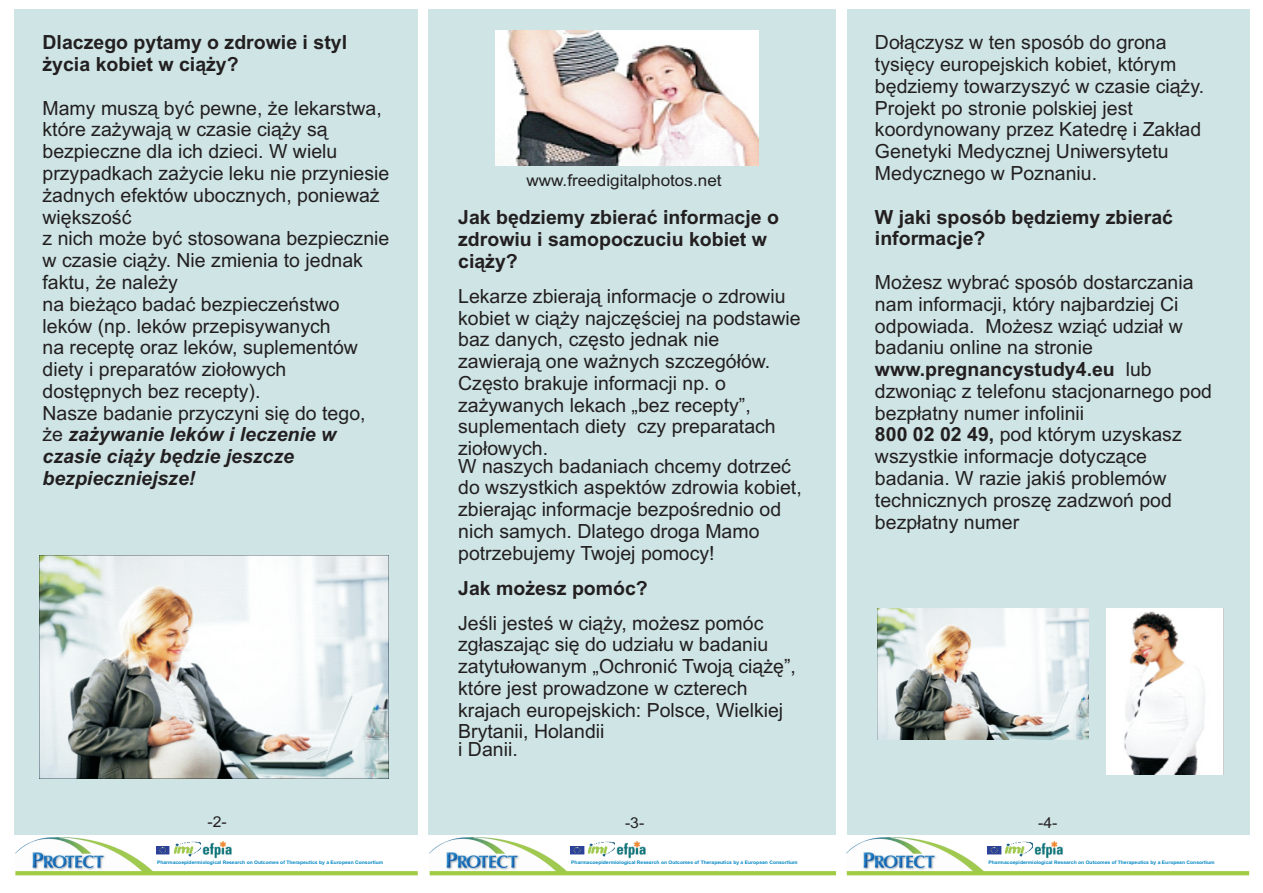
<style>
.page{position:relative;width:1263px;height:893px;background:#fff}
.page>*{position:absolute;margin:0;border:0;box-sizing:border-box;transform-origin:0 0}
.t1{font:19.5px/21.8px "Arial";color:#231f20}
.t2{font:700 19.5px/21.8px "Arial";color:#231f20}
.t3{font:16.35px "Arial";color:#231f20;scale:1.05 1}
.t4{font:15px "Arial";color:#231f20;scale:1.05 1}
.t5{font:700 4.8px "Arial";color:#0086c3;scale:1.05 1}
.s1{font-weight:700;font-style:italic}
.s2{font-weight:400}
.s3{font-weight:700}
</style>
<div class="page">
<div style="left:15px;top:10px;width:1234px;height:865px;background:#cee4e5"></div>
<img style="left:496px;top:30px;width:262px;height:136px">
<img style="left:39px;top:556px;width:350px;height:222px">
<div style="left:418px;top:0;width:9px;height:884px;background:#fff"></div>
<div style="left:836px;top:8px;width:11px;height:885px;background:#fff"></div>
<div style="left:15px;top:835px;width:403px;height:40px;background:#fff"></div>
<img style="left:15px;top:837px;width:137px;height:34px">
<img style="left:174px;top:841px;width:58px;height:18px">
<img style="left:156px;top:846px;width:14px;height:9px">
<svg style="left:15px;top:871px;width:403px;height:4px;fill:#a0cb45"></svg>
<div style="left:429px;top:835px;width:407px;height:40px;background:#fff"></div>
<img style="left:430px;top:837px;width:137px;height:34px">
<img style="left:588px;top:842px;width:27px;height:15px">
<img style="left:616px;top:841px;width:30px;height:18px">
<img style="left:570px;top:846px;width:14px;height:9px">
<svg style="left:430px;top:871px;width:406px;height:4px;fill:#a0cb45"></svg>
<div style="left:846px;top:835px;width:403px;height:40px;background:#fff"></div>
<img style="left:847px;top:837px;width:137px;height:34px">
<img style="left:1005px;top:842px;width:28px;height:15px">
<img style="left:1034px;top:841px;width:29px;height:18px">
<svg style="left:988px;top:846px;width:13px;height:9px"></svg>
<svg style="left:847px;top:871px;width:402px;height:4px;fill:#a0cb45"></svg>
<svg style="left:1223px;top:648px;width:1px;height:127px"></svg>
<img style="left:1106px;top:608px;width:117px;height:167px">
<img style="left:878px;top:608px;width:211px;height:132px">
<p class="t2" style="left:43px;top:33px;width:306px">Dlaczego pytamy o zdrowie i styl ýycia kobiet w ciàýy?</p>
<p class="t1" style="left:43px;top:99px;width:348px">Mamy muszà byã pewne, ýe lekarstwa, które zaýywajà w czasie ciàýy sà bezpieczne dla ich dzieci. W wielu przypadkach zaýycie leku nie przyniesie ýadnych efektów ubocznych, poniewaý wiækszoúã<br>z nich moýe byã stosowana bezpiecznie w czasie ciàýy. Nie zmienia to jednak faktu, ýe naleýy<br>na bieýàco badaã bezpieczeñstwo leków (np. leków przepisywanych<br>na receptæ oraz leków, suplementów diety i preparatów zioùowych dostæpnych bez recepty).<br>Nasze badanie przyczyni siæ do tego, ýe <span class="s1">zaýywanie leków i leczenie w czasie ciàýy bædzie jeszcze bezpieczniejsze!</span></p>
<p class="t3" style="left:526px;top:174px;width:187px">www.freedigitalphotos.net</p>
<p class="t2" style="left:458px;top:208px;width:322px">Jak bædziemy zbieraã inform<span class="s2">a</span>cje o zdrowiu i samopoczuciu kobiet w ciàýy?</p>
<p class="t1" style="left:458px;top:287px;width:344px">Lekarze zbierajà informacje o zdrowiu kobiet w ciàýy najczæúciej na podstawie baz danych, czæsto jednak nie zawierajà one waýnych szczegóùów.<br>Czæsto brakuje informacji np. o zaýywanych lekach „bez recepty”, suplementach diety czy preparatach zioùowych.</p>
<p class="t1" style="left:458px;top:457px;width:345px">W naszych badaniach chcemy dotrzeã do wszystkich aspektów zdrowia kobiet, zbierajàc informacje bezpoúrednio od nich samych. Dlatego droga Mamo potrzebujemy Twojej pomocy!</p>
<p class="t2" style="left:458px;top:579px;width:191px">Jak moýesz pomóc?</p>
<p class="t1" style="left:458px;top:614px;width:339px">Jeúli jesteú w ciàýy, moýesz pomóc zgùaszajàc siæ do udziaùu w badaniu zatytuùowanym „Ochroniã Twojà ciàýæ”, które jest prowadzone w czterech krajach europejskich: Polsce, Wielkiej Brytanii, Holandii</p>
<p class="t1" style="left:458px;top:740px;width:61px">i Danii.</p>
<p class="t1" style="left:875px;top:33px;width:331px">Doùàczysz w ten sposób do grona tysiæcy europejskich kobiet, którym bædziemy towarzyszyã w czasie ciàýy.<br>Projekt po stronie polskiej jest koordynowany przez Katedræ i Zakùad Genetyki Medycznej Uniwersytetu Medycznego w Poznaniu.</p>
<p class="t2" style="left:875px;top:208px;width:299px">W jaki sposób bædziemy zbieraã informacje?</p>
<p class="t1" style="left:875px;top:273px;width:339px">Moýesz wybraã sposób dostarczania nam informacji, który najbardziej Ci odpowiada. Moýesz wziàã udziaù w badaniu online na stronie <span class="s3">www.pregnancystudy4.eu</span> lub dzwoniàc z telefonu stacjonarnego pod bezpùatny numer infolinii<br><span class="s3">800 02 02 49,</span> pod którym uzyskasz wszystkie informacje dotyczàce badania. W razie jakiú problemów technicznych proszæ zadzwoñ pod bezpùatny numer</p>
<p class="t4" style="left:208px;top:816px;width:20px">-2-</p>
<p class="t4" style="left:625px;top:817px;width:20px">-3-</p>
<p class="t4" style="left:1038px;top:817px;width:20px">-4-</p>
<p class="t5" style="left:157px;top:861px;width:217px">Pharmacoepidermiological Research on Outcomes of Therapeutics by a European Consortium</p>
<p class="t5" style="left:571px;top:861px;width:217px">Pharmacoepidermiological Research on Outcomes of Therapeutics by a European Consortium</p>
<p class="t5" style="left:988px;top:861px;width:217px">Pharmacoepidermiological Research on Outcomes of Therapeutics by a European Consortium</p>
</div>
